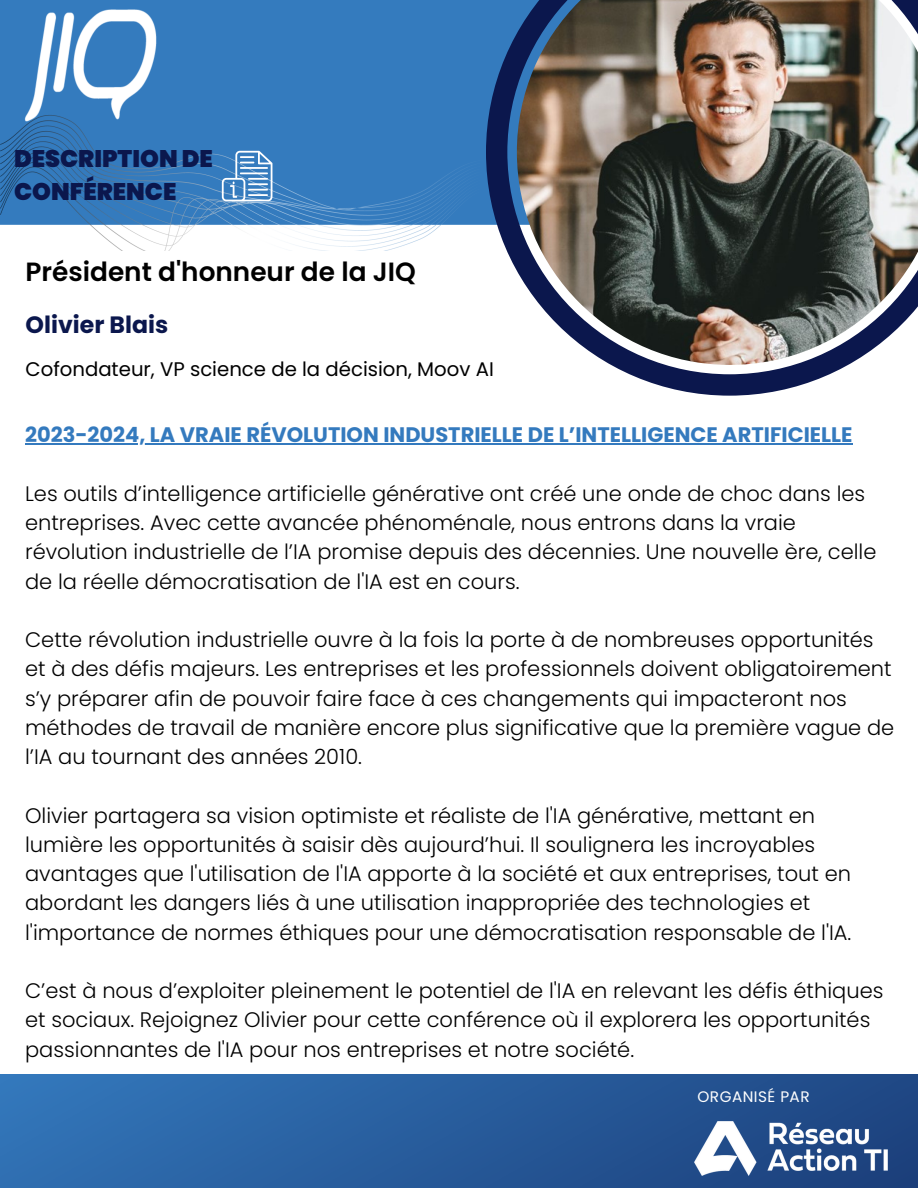
<style>
.page{position:relative;width:918px;height:1188px;background:#fff}
.page>*{position:absolute;margin:0;border:0;box-sizing:border-box;transform-origin:0 0}
.t1{font:600 26.4px "Poppins";color:#000}
.t2{font:900 24px/32.7px "Poppins";color:#0b174d}
.t3{font:700 23.7px "Poppins";color:#0b174d}
.t4{font:300 21px/29.2px "Poppins";color:#000}
.t5{font:700 21px "Poppins";color:#347abe}
.t6{font:19.65px "Poppins";color:#000}
.t7{font:15.3px "Poppins";letter-spacing:.03em;color:#fff}
</style>
<div class="page">
<img style="left:0;top:0;width:486px;height:251px">
<svg style="left:486px;top:0;width:362px;height:396px"></svg>
<img style="left:517px;top:0;width:401px;height:365px">
<hr style="left:25px;top:444px;width:828px;height:1px;background:#347abe">
<div style="left:1px;top:1075px;width:916px;height:113px;background:linear-gradient(to right,#3173b7,#1e4480)"></div>
<img style="left:695px;top:1121px;width:192px;height:54px">
<svg style="left:222px;top:151px;width:50px;height:50px"></svg>
<p class="t2" style="left:14px;top:142px;width:200px">DESCRIPTION DE<br>CONFÉRENCE</p>
<p class="t1" style="left:26px;top:253px;width:392px">Président d'honneur de la JIQ</p>
<p class="t3" style="left:26px;top:308px;width:144px">Olivier Blais</p>
<p class="t6" style="left:26px;top:355px;width:470px">Cofondateur, VP science de la décision, Moov AI</p>
<p class="t5" style="left:25px;top:420px;width:829px">2023-2024, LA VRAIE RÉVOLUTION INDUSTRIELLE DE L’INTELLIGENCE ARTIFICIELLE</p>
<p class="t4" style="left:25px;top:479px;width:853px">Les outils d’intelligence artificielle générative ont créé une onde de choc dans les entreprises. Avec cette avancée phénoménale, nous entrons dans la vraie révolution industrielle de l’IA promise depuis des décennies. Une nouvelle ère, celle de la réelle démocratisation de l'IA est en cours.</p>
<p class="t4" style="left:25px;top:625px;width:871px">Cette révolution industrielle ouvre à la fois la porte à de nombreuses opportunités et à des défis majeurs. Les entreprises et les professionnels doivent obligatoirement s’y préparer afin de pouvoir faire face à ces changements qui impacteront nos méthodes de travail de manière encore plus significative que la première vague de l’IA au tournant des années 2010.</p>
<p class="t4" style="left:25px;top:801px;width:828px">Olivier partagera sa vision optimiste et réaliste de l'IA générative, mettant en lumière les opportunités à saisir dès aujourd’hui. Il soulignera les incroyables avantages que l'utilisation de l'IA apporte à la société et aux entreprises, tout en abordant les dangers liés à une utilisation inappropriée des technologies et l'importance de normes éthiques pour une démocratisation responsable de l'IA.</p>
<p class="t4" style="left:25px;top:976px;width:860px">C’est à nous d’exploiter pleinement le potentiel de l'IA en relevant les défis éthiques et sociaux. Rejoignez Olivier pour cette conférence où il explorera les opportunités passionnantes de l'IA pour nos entreprises et notre société.</p>
<p class="t7" style="left:698px;top:1086px;width:114px">ORGANISÉ PAR</p>
</div>
